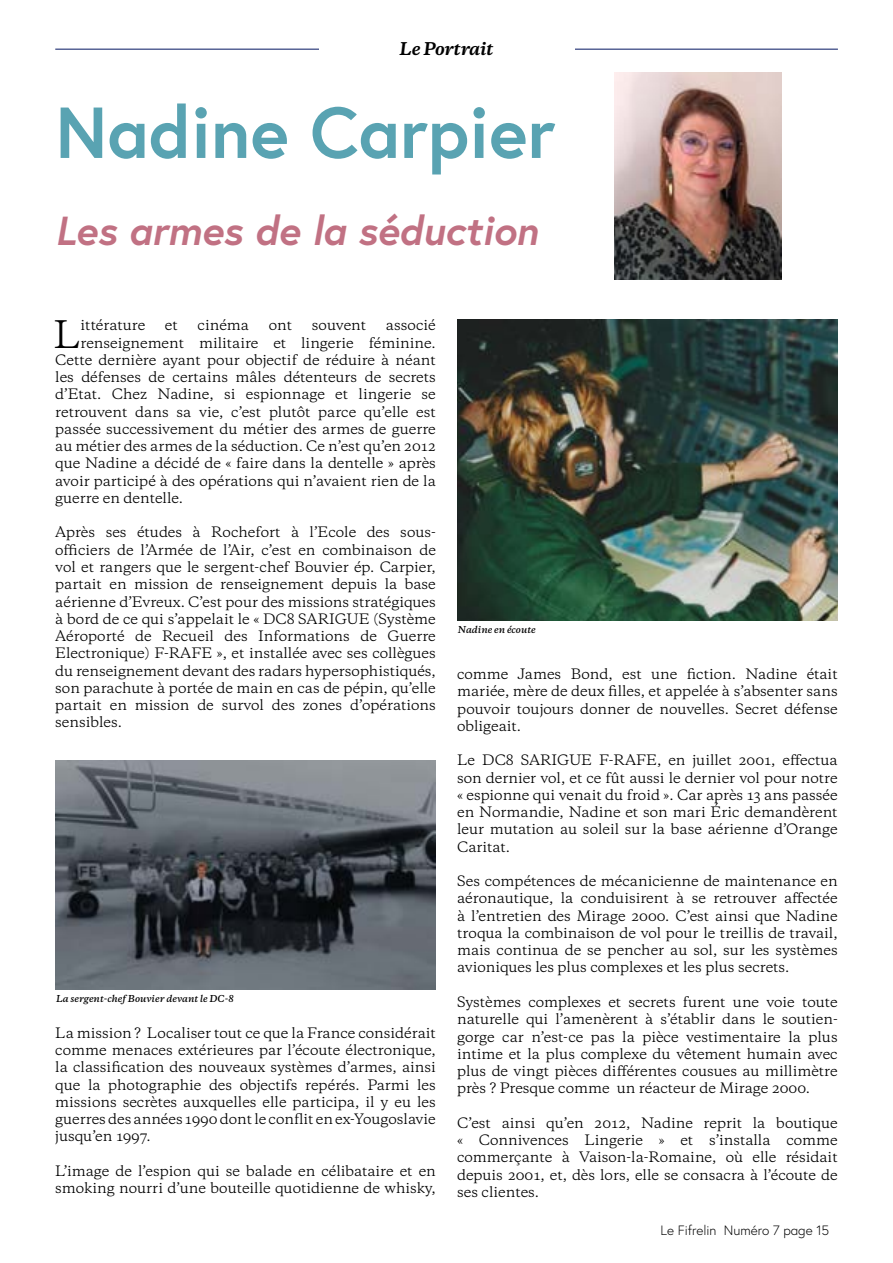
<style>
.page{position:relative;width:893px;height:1263px;background:#fff}
.page>*{position:absolute;margin:0;border:0;box-sizing:border-box;transform-origin:0 0}
.t1{font:700 72px "Europa";color:#59a3b2}
.t2{font:italic 700 40.5px "Europa";color:#c17183}
.t3{font:35.55px "Galaxie Copernicus";color:#000}
.t4{font:italic 700 16.5px "Galaxie Copernicus";letter-spacing:-.02em;color:#000}
.t5{font:13.5px/17.2px "Galaxie Copernicus";color:#000;text-align:justify}
.t6{font:300 13.5px "Europa";color:#000}
.t7{font:italic 600 9px "Galaxie Copernicus";color:#000}
</style>
<div class="page">
<hr style="left:55px;top:48px;width:783px;height:2px;background:#586496">
<div style="left:319px;top:41px;width:255px;height:14px;background:#fff"></div>
<img style="left:614px;top:73px;width:167px;height:207px">
<img style="left:457px;top:319px;width:381px;height:302px">
<img style="left:55px;top:760px;width:380px;height:229px">
<p class="t4" style="left:400px;top:38px;width:96px">Le Portrait</p>
<h1 class="t1" style="left:55px;top:84px;width:502px">Nadine Carpier</h1>
<h2 class="t2" style="left:55px;top:203px;width:484px">Les armes de la séduction</h2>
<h3 class="t3" style="left:54px;top:310px;width:28px">L</h3>
<p class="t5" style="left:81px;top:317px;width:66px">ittérature</p>
<p class="t5" style="left:165px;top:317px;width:14px">et</p>
<p class="t5" style="left:198px;top:317px;width:53px">cinéma</p>
<p class="t5" style="left:269px;top:317px;width:25px">ont</p>
<p class="t5" style="left:312px;top:317px;width:56px">souvent</p>
<p class="t5" style="left:386px;top:317px;width:51px">associé</p>
<p class="t5" style="left:81px;top:334px;width:357px">renseignement militaire et lingerie féminine.</p>
<p class="t5" style="left:55px;top:351px;width:382px">Cette dernière ayant pour objectif de réduire à néant</p>
<p class="t5" style="left:55px;top:368px;width:382px">les défenses de certains mâles détenteurs de secrets</p>
<p class="t5" style="left:55px;top:386px;width:382px">d’Etat. Chez Nadine, si espionnage et lingerie se</p>
<p class="t5" style="left:55px;top:403px;width:382px">retrouvent dans sa vie, c’est plutôt parce qu’elle est</p>
<p class="t5" style="left:55px;top:420px;width:382px">passée successivement du métier des armes de guerre</p>
<p class="t5" style="left:55px;top:438px;width:382px">au métier des armes de la séduction. Ce n’est qu’en 2012</p>
<p class="t5" style="left:55px;top:455px;width:382px">que Nadine a décidé de « faire dans la dentelle » après</p>
<p class="t5" style="left:55px;top:472px;width:382px">avoir participé à des opérations qui n’avaient rien de la</p>
<p class="t5" style="left:55px;top:489px;width:129px">guerre en dentelle.</p>
<p class="t5" style="left:55px;top:524px;width:382px">Après ses études à Rochefort à l’Ecole des sous&shy;officiers de l’Armée de l’Air, c’est en combinaison de vol et rangers que le sergent-chef Bouvier ép. Carpier, partait en mission de renseignement depuis la base aérienne d’Evreux. C’est pour des missions stratégiques à bord de ce qui s’appelait le « DC8 SARIGUE (Système Aéroporté de Recueil des Informations de Guerre Electronique) F-RAFE », et installée avec ses collègues du renseignement devant des radars hypersophistiqués, son parachute à portée de main en cas de pépin, qu’elle partait en mission de survol des zones d’opérations sensibles.</p>
<p class="t7" style="left:56px;top:993px;width:179px">La sergent-chef Bouvier devant le DC-8</p>
<p class="t5" style="left:55px;top:1024px;width:382px">La mission ? Localiser tout ce que la France considérait comme menaces extérieures par l’écoute électronique, la classification des nouveaux systèmes d’armes, ainsi que la photographie des objectifs repérés. Parmi les missions secrètes auxquelles elle participa, il y eu les guerres des années 1990 dont le conflit en ex-Yougoslavie jusqu’en 1997.</p>
<p class="t5" style="left:55px;top:1162px;width:382px">L’image de l’espion qui se balade en célibataire et en smoking nourri d’une bouteille quotidienne de whisky,</p>
<p class="t7" style="left:458px;top:623px;width:79px">Nadine en écoute</p>
<p class="t5" style="left:457px;top:665px;width:382px">comme James Bond, est une fiction. Nadine était mariée, mère de deux filles, et appelée à s’absenter sans pouvoir toujours donner de nouvelles. Secret défense obligeait.</p>
<p class="t5" style="left:457px;top:752px;width:382px">Le DC8 SARIGUE F-RAFE, en juillet 2001, effectua son dernier vol, et ce fût aussi le dernier vol pour notre « espionne qui venait du froid ». Car après 13 ans passée en Normandie, Nadine et son mari Éric demandèrent leur mutation au soleil sur la base aérienne d’Orange Caritat.</p>
<p class="t5" style="left:457px;top:872px;width:382px">Ses compétences de mécanicienne de maintenance en aéronautique, la conduisirent à se retrouver affectée à l’entretien des Mirage 2000. C’est ainsi que Nadine troqua la combinaison de vol pour le treillis de travail, mais continua de se pencher au sol, sur les systèmes avioniques les plus complexes et les plus secrets.</p>
<p class="t5" style="left:457px;top:993px;width:382px">Systèmes complexes et secrets furent une voie toute naturelle qui l’amenèrent à s’établir dans le soutien&shy;gorge car n’est-ce pas la pièce vestimentaire la plus intime et la plus complexe du vêtement humain avec plus de vingt pièces différentes cousues au millimètre près ? Presque comme un réacteur de Mirage 2000.</p>
<p class="t5" style="left:457px;top:1114px;width:382px">C’est ainsi qu’en 2012, Nadine reprit la boutique « Connivences Lingerie » et s’installa comme commerçante à Vaison-la-Romaine, où elle résidait depuis 2001, et, dès lors, elle se consacra à l’écoute de ses clientes.</p>
<p class="t6" style="left:660px;top:1221px;width:170px">Le Fifrelin Numéro 7 page 15</p>
</div>
